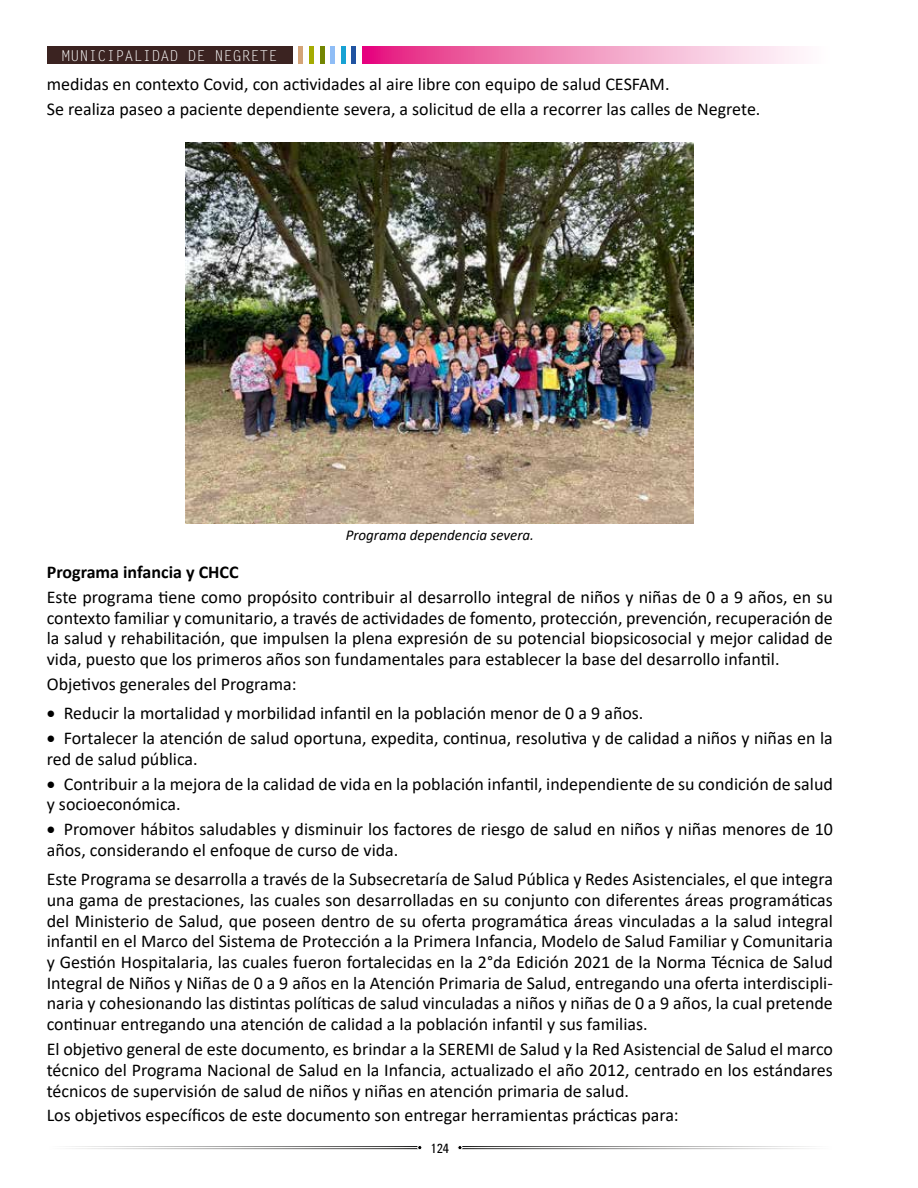
<style>
.page{position:relative;width:918px;height:1188px;background:#fff}
.page>*{position:absolute;margin:0;border:0;box-sizing:border-box;transform-origin:0 0}
.t1{font:18px/20.7px "Calibri";color:#000}
.t2{font:italic 15px "Calibri";color:#000}
.t3{font:15px "Letter Gothic Std";color:#fff}
.t4{font:500 condensed 13.5px "Univers";color:#000}
.s1{font-weight:700}
</style>
<div class="page">
<svg style="left:417px;top:1146px;width:5px;height:4px"></svg>
<svg style="left:457px;top:1146px;width:5px;height:4px"></svg>
<svg style="left:362px;top:47px;width:442px;height:17px;background:#f190be"></svg>
<svg style="left:352px;top:47px;width:4px;height:17px"></svg>
<svg style="left:341px;top:47px;width:4px;height:17px"></svg>
<svg style="left:331px;top:47px;width:4px;height:17px"></svg>
<svg style="left:320px;top:47px;width:4px;height:17px"></svg>
<svg style="left:309px;top:47px;width:5px;height:17px"></svg>
<svg style="left:299px;top:47px;width:4px;height:17px"></svg>
<div style="left:47px;top:47px;width:245px;height:17px;background:#3b2321"></div>
<img style="left:186px;top:143px;width:508px;height:380px">
<p class="t3" style="left:62px;top:47px;width:218px">MUNICIPALIDAD DE NEGRETE</p>
<p class="t1" style="left:47px;top:71px;width:715px;line-height:24.9px">medidas en contexto Covid, con actividades al aire libre con equipo de salud CESFAM.<br>Se realiza paseo a paciente dependiente severa, a solicitud de ella a recorrer las calles de Negrete.</p>
<p class="t2" style="left:346px;top:525px;width:190px">Programa dependencia severa.</p>
<p class="t1" style="left:47px;top:559px;width:788px;line-height:24.9px"><span class="s1">Programa infancia y CHCC<br></span>Este programa tiene como propósito contribuir al desarrollo integral de niños y niñas de 0 a 9 años, en su</p>
<p class="t1" style="left:47px;top:607px;width:788px;text-align:justify">contexto familiar y comunitario, a través de actividades de fomento, protección, prevención, recuperación de la salud y rehabilitación, que impulsen la plena expresión de su potencial biopsicosocial y mejor calidad de vida, puesto que los primeros años son fundamentales para establecer la base del desarrollo infantil.</p>
<p class="t1" style="left:47px;top:673px;width:251px">Objetivos generales del Programa:</p>
<p class="t1" style="left:47px;top:702px;width:598px">• Reducir la mortalidad y morbilidad infantil en la población menor de 0 a 9 años.</p>
<p class="t1" style="left:47px;top:727px;width:788px">• Fortalecer la atención de salud oportuna, expedita, continua, resolutiva y de calidad a niños y niñas en la red de salud pública.</p>
<p class="t1" style="left:47px;top:773px;width:788px">• Contribuir a la mejora de la calidad de vida en la población infantil, independiente de su condición de salud y socioeconómica.</p>
<p class="t1" style="left:47px;top:819px;width:788px">• Promover hábitos saludables y disminuir los factores de riesgo de salud en niños y niñas menores de 10 años, considerando el enfoque de curso de vida.</p>
<p class="t1" style="left:47px;top:868px;width:788px;text-align:justify">Este Programa se desarrolla a través de la Subsecretaría de Salud Pública y Redes Asistenciales, el que integra una gama de prestaciones, las cuales son desarrolladas en su conjunto con diferentes áreas programáticas del Ministerio de Salud, que poseen dentro de su oferta programática áreas vinculadas a la salud integral infantil en el Marco del Sistema de Protección a la Primera Infancia, Modelo de Salud Familiar y Comunitaria y Gestión Hospitalaria, las cuales fueron fortalecidas en la 2°da Edición 2021 de la Norma Técnica de Salud Integral de Niños y Niñas de 0 a 9 años en la Atención Primaria de Salud, entregando una oferta interdiscipli&shy;naria y cohesionando las distintas políticas de salud vinculadas a niños y niñas de 0 a 9 años, la cual pretende continuar entregando una atención de calidad a la población infantil y sus familias.</p>
<p class="t1" style="left:47px;top:1038px;width:788px;text-align:justify">El objetivo general de este documento, es brindar a la SEREMI de Salud y la Red Asistencial de Salud el marco técnico del Programa Nacional de Salud en la Infancia, actualizado el año 2012, centrado en los estándares técnicos de supervisión de salud de niños y niñas en atención primaria de salud.</p>
<p class="t1" style="left:47px;top:1105px;width:634px">Los objetivos específicos de este documento son entregar herramientas prácticas para:</p>
<p class="t4" style="left:431px;top:1140px;width:20px">124</p>
</div>
